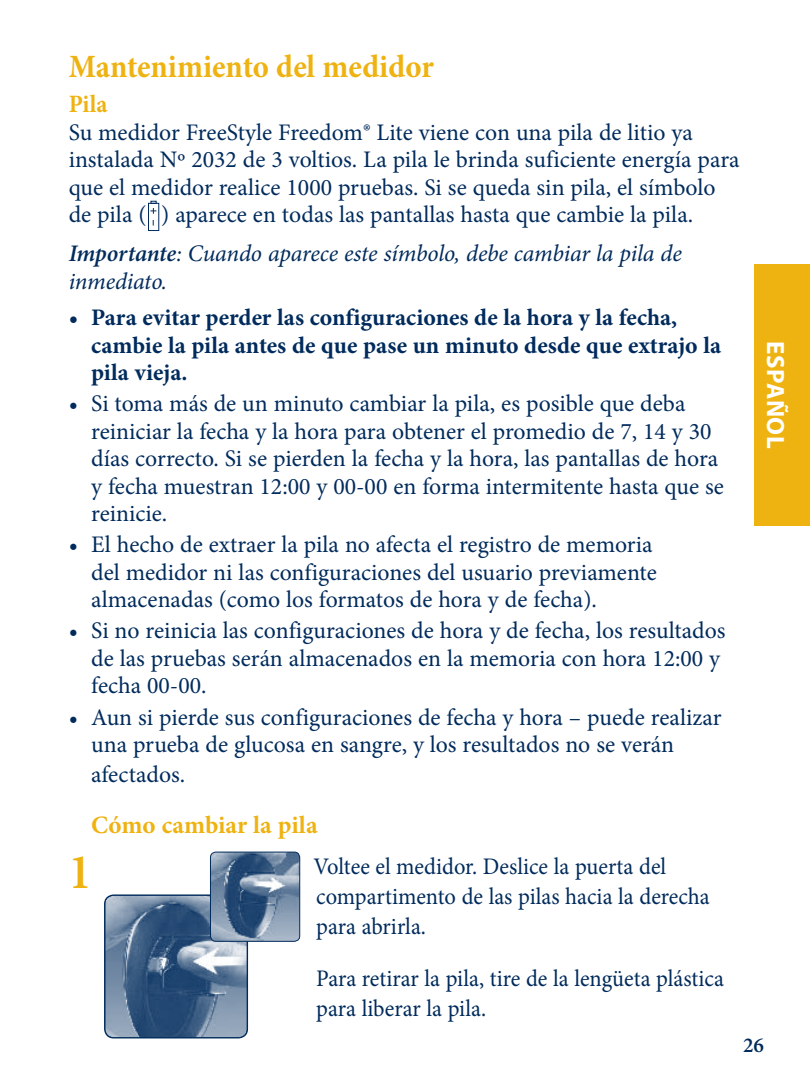
<style>
.page{position:relative;width:810px;height:1080px;background:#fff}
.page>*{position:absolute;margin:0;border:0;box-sizing:border-box;transform-origin:0 0}
.t1{font:600 50px "Minion Pro";color:#eeb211;scale:.95 1}
.t2{font:700 32.5px "Minion Pro";color:#eeb211;scale:.95 1}
.t3{font:700 25px "Minion Pro";color:#eeb211}
.t4{font:700 25px "Myriad Pro";letter-spacing:.02em;color:#fff}
.t5{font:700 25px "Minion Pro";color:#eeb211;scale:.95 1}
.t6{font:23.75px/27.5px "Minion Pro";color:#002b5c}
.t7{font:23.75px/30px "Minion Pro";color:#002b5c;scale:.95 1}
.t8{font:700 23.75px/27.5px "Minion Pro";color:#002b5c}
.t9{font:italic 23.75px/27.5px "Minion Pro";letter-spacing:-.01em;color:#002b5c}
.t10{font:600 21.25px "Minion Pro";color:#002b5c}
.s1{font-weight:600}
</style>
<div class="page">
<div style="left:754px;top:265px;width:56px;height:261px;background:#eeb211"></div>
<div style="left:148px;top:203px;width:11px;height:28px;border:1px solid #002b5c"></div>
<svg style="left:150px;top:201px;width:7px;height:13px"></svg>
<svg style="left:105px;top:896px;width:142px;height:142px;background:#5d7897"></svg>
<div style="left:104px;top:894px;width:144px;height:144px;border:1px solid #002b5c;border-radius:9px"></div>
<img style="left:210px;top:852px;width:90px;height:89px">
<div style="left:210px;top:852px;width:90px;height:90px;border:1px solid #002b5c;border-radius:5px"></div>
<h2 class="t2" style="left:69px;top:44px;width:386px">Mantenimiento del medidor</h2>
<p class="t5" style="left:69px;top:87px;width:42px">Pila</p>
<p class="t6" style="left:69px;top:119px;width:672px">Su medidor FreeStyle Freedom® Lite viene con una pila de litio ya instalada Nº 2032 de 3 voltios. La pila le brinda suficiente energía para que el medidor realice 1000 pruebas. Si se queda sin pila, el símbolo de pila ( ) aparece en todas las pantallas hasta que cambie la pila.</p>
<p class="t9" style="left:69px;top:240px;width:615px"><span class="s1">Importante</span>: Cuando aparece este símbolo, debe cambiar la pila de inmediato.</p>
<p class="t8" style="left:91px;top:304px;width:631px;text-indent:-22px">• Para evitar perder las configuraciones de la hora y la fecha, cambie la pila antes de que pase un minuto desde que extrajo la pila vieja.</p>
<p class="t6" style="left:91px;top:390px;width:634px;text-indent:-22px">• Si toma más de un minuto cambiar la pila, es posible que deba reiniciar la fecha y la hora para obtener el promedio de 7, 14 y 30 días correcto. Si se pierden la fecha y la hora, las pantallas de hora y fecha muestran 12:00 y 00-00 en forma intermitente hasta que se reinicie.</p>
<p class="t6" style="left:91px;top:531px;width:567px;text-indent:-22px">• El hecho de extraer la pila no afecta el registro de memoria del medidor ni las configuraciones del usuario previamente almacenadas (como los formatos de hora y de fecha).</p>
<p class="t6" style="left:91px;top:617px;width:636px;text-indent:-22px">• Si no reinicia las configuraciones de hora y de fecha, los resultados de las pruebas serán almacenados en la memoria con hora 12:00 y fecha 00-00.</p>
<p class="t6" style="left:91px;top:703px;width:632px;text-indent:-22px">• Aun si pierde sus configuraciones de fecha y hora – puede realizar una prueba de glucosa en sangre, y los resultados no se verán</p>
<p class="t6" style="left:91px;top:761px;width:96px">afectados.</p>
<p class="t3" style="left:91px;top:807px;width:228px">Cómo cambiar la pila</p>
<p class="t7" style="left:314px;top:851px;width:419px">Voltee el medidor. Deslice la puerta del compartimento de las pilas hacia la derecha para abrirla.</p>
<p class="t7" style="left:316px;top:964px;width:431px">Para retirar la pila, tire de la lengüeta plástica para liberar la pila.</p>
<h1 class="t1" style="left:69px;top:838px;width:26px">1</h1>
<p class="t4" style="left:792px;top:341px;width:109px;rotate:90deg">ESPAÑOL</p>
<p class="t10" style="left:743px;top:1031px;width:22px">26</p>
</div>
